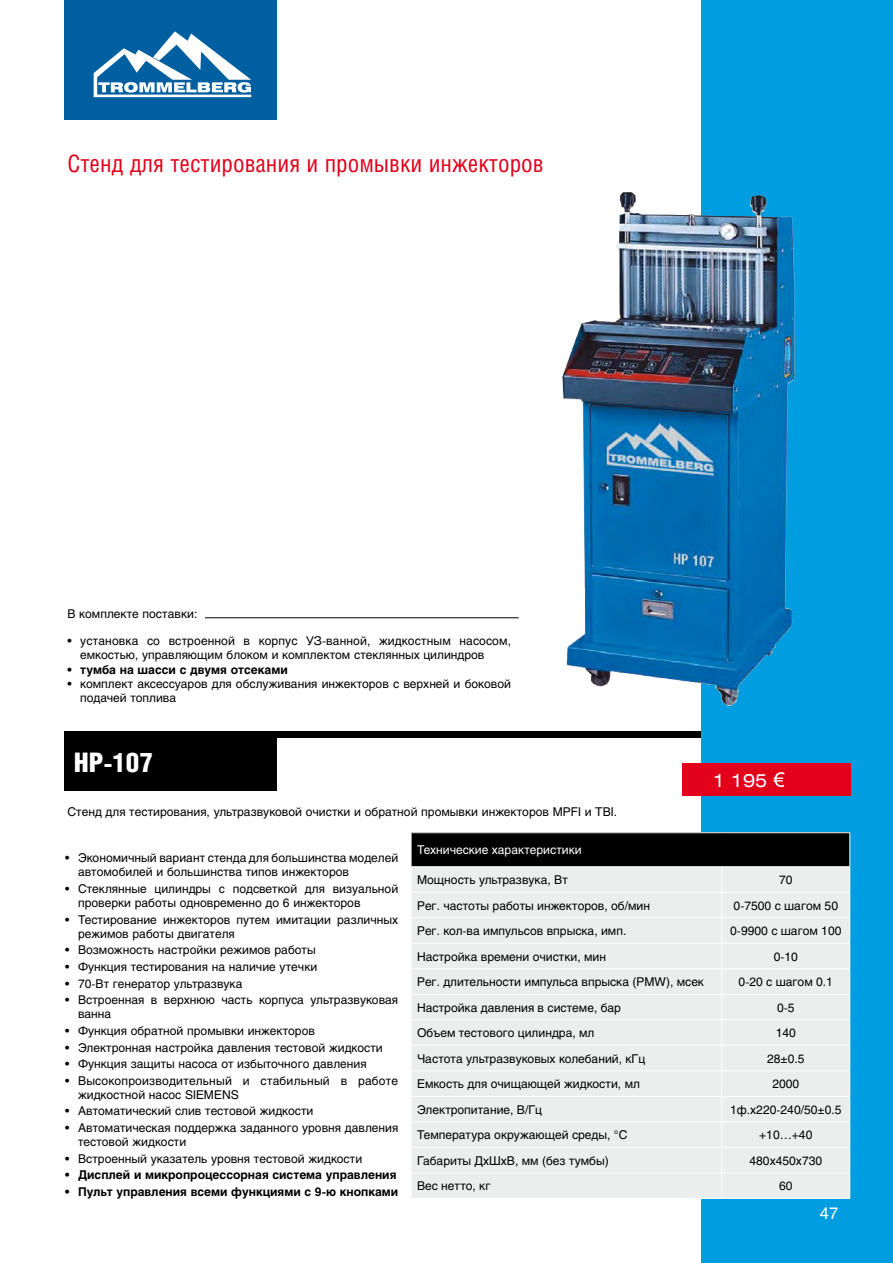
<style>
.page{position:relative;width:893px;height:1263px;background:#fff}
.page>*{position:absolute;margin:0;border:0;box-sizing:border-box;transform-origin:0 0}
.t1{font:900 27px "Helios Cond";color:#fff}
.t2{font:24px "Helios Cond";color:#e2001a}
.t3{font:18px "Helios Ext";color:#fff}
.t4{font:16.5px "Helios";color:#fff}
.t5{font:12px/14.4px "Helios";color:#000}
.t6{font:700 12px "Helios";color:#000}
.t7{font:12px "Helios";color:#fff}
</style>
<div class="page">
<div style="left:64px;top:731px;width:665px;height:7px;background:#000"></div>
<svg style="left:702px;top:0;width:191px;height:1263px;background:#0793d3"></svg>
<div style="left:64px;top:0;width:212px;height:119px;background:#005fa0"></div>
<div style="left:64px;top:731px;width:212px;height:60px;background:#000"></div>
<svg style="left:94px;top:31px;width:157px;height:66px"></svg>
<div style="left:682px;top:763px;width:168px;height:33px;background:#e2001a"></div>
<hr style="left:205px;top:617px;width:314px;height:1px;background:#000">
<img style="left:561px;top:192px;width:141px;height:495px">
<div style="left:411px;top:833px;width:439px;height:34px;background:#000"></div>
<div style="left:412px;top:867px;width:437px;height:331px;background:#eceded"></div>
<hr style="left:849px;top:833px;width:1px;height:33px;background:#fff">
<hr style="left:411px;top:866px;width:311px;height:1px;background:#fff">
<hr style="left:722px;top:866px;width:128px;height:1px;background:#fff">
<hr style="left:411px;top:892px;width:311px;height:1px;background:#fff">
<hr style="left:722px;top:892px;width:128px;height:1px;background:#fff">
<hr style="left:411px;top:917px;width:311px;height:1px;background:#fff">
<hr style="left:722px;top:917px;width:128px;height:1px;background:#fff">
<hr style="left:411px;top:943px;width:311px;height:1px;background:#fff">
<hr style="left:722px;top:943px;width:128px;height:1px;background:#fff">
<hr style="left:411px;top:968px;width:311px;height:1px;background:#fff">
<hr style="left:722px;top:968px;width:128px;height:1px;background:#fff">
<hr style="left:411px;top:994px;width:311px;height:1px;background:#fff">
<hr style="left:722px;top:994px;width:128px;height:1px;background:#fff">
<hr style="left:411px;top:1019px;width:311px;height:1px;background:#fff">
<hr style="left:722px;top:1019px;width:128px;height:1px;background:#fff">
<hr style="left:411px;top:1045px;width:311px;height:1px;background:#fff">
<hr style="left:722px;top:1045px;width:128px;height:1px;background:#fff">
<hr style="left:411px;top:1070px;width:311px;height:1px;background:#fff">
<hr style="left:722px;top:1070px;width:128px;height:1px;background:#fff">
<hr style="left:411px;top:1096px;width:311px;height:1px;background:#fff">
<hr style="left:722px;top:1096px;width:128px;height:1px;background:#fff">
<hr style="left:411px;top:1121px;width:311px;height:1px;background:#fff">
<hr style="left:722px;top:1121px;width:128px;height:1px;background:#fff">
<hr style="left:411px;top:1147px;width:311px;height:1px;background:#fff">
<hr style="left:722px;top:1147px;width:128px;height:1px;background:#fff">
<hr style="left:411px;top:1172px;width:311px;height:1px;background:#fff">
<hr style="left:722px;top:1172px;width:128px;height:1px;background:#fff">
<svg style="left:721px;top:867px;width:1px;height:331px"></svg>
<svg style="left:849px;top:867px;width:1px;height:331px"></svg>
<hr style="left:411px;top:833px;width:1px;height:33px;background:#fff">
<hr style="left:411px;top:832px;width:311px;height:1px;background:#fff">
<hr style="left:722px;top:832px;width:128px;height:1px;background:#fff">
<hr style="left:411px;top:1198px;width:311px;height:1px;background:#fff">
<hr style="left:722px;top:1198px;width:128px;height:1px;background:#fff">
<svg style="left:773px;top:772px;width:11px;height:15px"></svg>
<h2 class="t2" style="left:67px;top:149px;width:478px">Стенд для тестирования и промывки инжекторов</h2>
<p class="t5" style="left:67px;top:606px;width:131px">В комплекте поставки:</p>
<p class="t5" style="left:80px;top:633px;width:432px;text-indent:-13px">• установка со встроенной в корпус УЗ-ванной, жидкостным насосом, емкостью, управляющим блоком и комплектом стеклянных цилиндров</p>
<p class="t6" style="left:67px;top:662px;width:222px">• тумба на шасси с двумя отсеками</p>
<p class="t5" style="left:80px;top:676px;width:432px;text-indent:-13px">• комплект аксессуаров для обслуживания инжекторов с верхней и боковой подачей топлива</p>
<h1 class="t1" style="left:74px;top:747px;width:81px">HP-107</h1>
<h3 class="t3" style="left:713px;top:770px;width:56px">1 195</h3>
<p class="t5" style="left:67px;top:804px;width:551px">Стенд для тестирования, ультразвуковой очистки и обратной промывки инжекторов MPFI и TBI.</p>
<p class="t5" style="left:78px;top:850px;width:322px;text-indent:-13px">• Экономичный вариант стенда для большинства моделей автомобилей и большинства типов инжекторов</p>
<p class="t5" style="left:78px;top:881px;width:322px;text-indent:-13px">• Стеклянные цилиндры с подсветкой для визуальной проверки работы одновременно до 6 инжекторов</p>
<p class="t5" style="left:78px;top:912px;width:322px;text-indent:-13px">• Тестирование инжекторов путем имитации различных режимов работы двигателя</p>
<p class="t5" style="left:65px;top:943px;width:252px">• Возможность настройки режимов работы</p>
<p class="t5" style="left:65px;top:959px;width:254px">• Функция тестирования на наличие утечки</p>
<p class="t5" style="left:65px;top:976px;width:179px">• 70-Вт генератор ультразвука</p>
<p class="t5" style="left:78px;top:992px;width:322px;text-indent:-13px">• Встроенная в верхнюю часть корпуса ультразвуковая ванна</p>
<p class="t5" style="left:65px;top:1023px;width:251px">• Функция обратной промывки инжекторов</p>
<p class="t5" style="left:65px;top:1040px;width:319px">• Электронная настройка давления тестовой жидкости</p>
<p class="t5" style="left:65px;top:1056px;width:303px">• Функция защиты насоса от избыточного давления</p>
<p class="t5" style="left:78px;top:1073px;width:322px;text-indent:-13px">• Высокопроизводительный и стабильный в работе жидкостной насос SIEMENS</p>
<p class="t5" style="left:65px;top:1104px;width:250px">• Автоматический слив тестовой жидкости</p>
<p class="t5" style="left:78px;top:1120px;width:322px;text-indent:-13px">• Автоматическая поддержка заданного уровня давления тестовой жидкости</p>
<p class="t5" style="left:65px;top:1151px;width:298px">• Встроенный указатель уровня тестовой жидкости</p>
<p class="t6" style="left:65px;top:1168px;width:333px">• Дисплей и микропроцессорная система управления</p>
<p class="t6" style="left:65px;top:1185px;width:334px">• Пульт управления всеми функциями с 9-ю кнопками</p>
<p class="t7" style="left:417px;top:843px;width:166px">Технические характеристики</p>
<p class="t5" style="left:417px;top:872px;width:152px">Мощность ультразвука, Вт</p>
<p class="t5" style="left:779px;top:872px;width:15px">70</p>
<p class="t5" style="left:417px;top:898px;width:235px">Рег. частоты работы инжекторов, об/мин</p>
<p class="t5" style="left:734px;top:898px;width:106px">0-7500 с шагом 50</p>
<p class="t5" style="left:417px;top:924px;width:211px">Рег. кол-ва импульсов впрыска, имп.</p>
<p class="t5" style="left:730px;top:924px;width:113px">0-9900 с шагом 100</p>
<p class="t5" style="left:417px;top:949px;width:191px">Настройка времени очистки, мин</p>
<p class="t5" style="left:774px;top:949px;width:26px">0-10</p>
<p class="t5" style="left:417px;top:975px;width:288px">Рег. длительности импульса впрыска (PMW), мсек</p>
<p class="t5" style="left:739px;top:975px;width:96px">0-20 с шагом 0.1</p>
<p class="t5" style="left:417px;top:1000px;width:205px">Настройка давления в системе, бар</p>
<p class="t5" style="left:777px;top:1000px;width:19px">0-5</p>
<p class="t5" style="left:417px;top:1026px;width:179px">Объем тестового цилиндра, мл</p>
<p class="t5" style="left:776px;top:1026px;width:22px">140</p>
<p class="t5" style="left:417px;top:1051px;width:230px">Частота ультразвуковых колебаний, кГц</p>
<p class="t5" style="left:767px;top:1051px;width:39px">28±0.5</p>
<p class="t5" style="left:417px;top:1077px;width:224px">Емкость для очищающей жидкости, мл</p>
<p class="t5" style="left:772px;top:1077px;width:28px">2000</p>
<p class="t5" style="left:417px;top:1102px;width:126px">Электропитание, В/Гц</p>
<p class="t5" style="left:730px;top:1102px;width:113px">1ф.х220-240/50±0.5</p>
<p class="t5" style="left:417px;top:1128px;width:212px">Температура окружающей среды, °C</p>
<p class="t5" style="left:759px;top:1128px;width:55px">+10…+40</p>
<p class="t5" style="left:417px;top:1153px;width:193px">Габариты ДхШхВ, мм (без тумбы)</p>
<p class="t5" style="left:749px;top:1153px;width:74px">480х450х730</p>
<p class="t5" style="left:417px;top:1179px;width:75px">Вес нетто, кг</p>
<p class="t5" style="left:779px;top:1179px;width:15px">60</p>
<h3 class="t4" style="left:820px;top:1203px;width:20px">47</h3>
</div>
